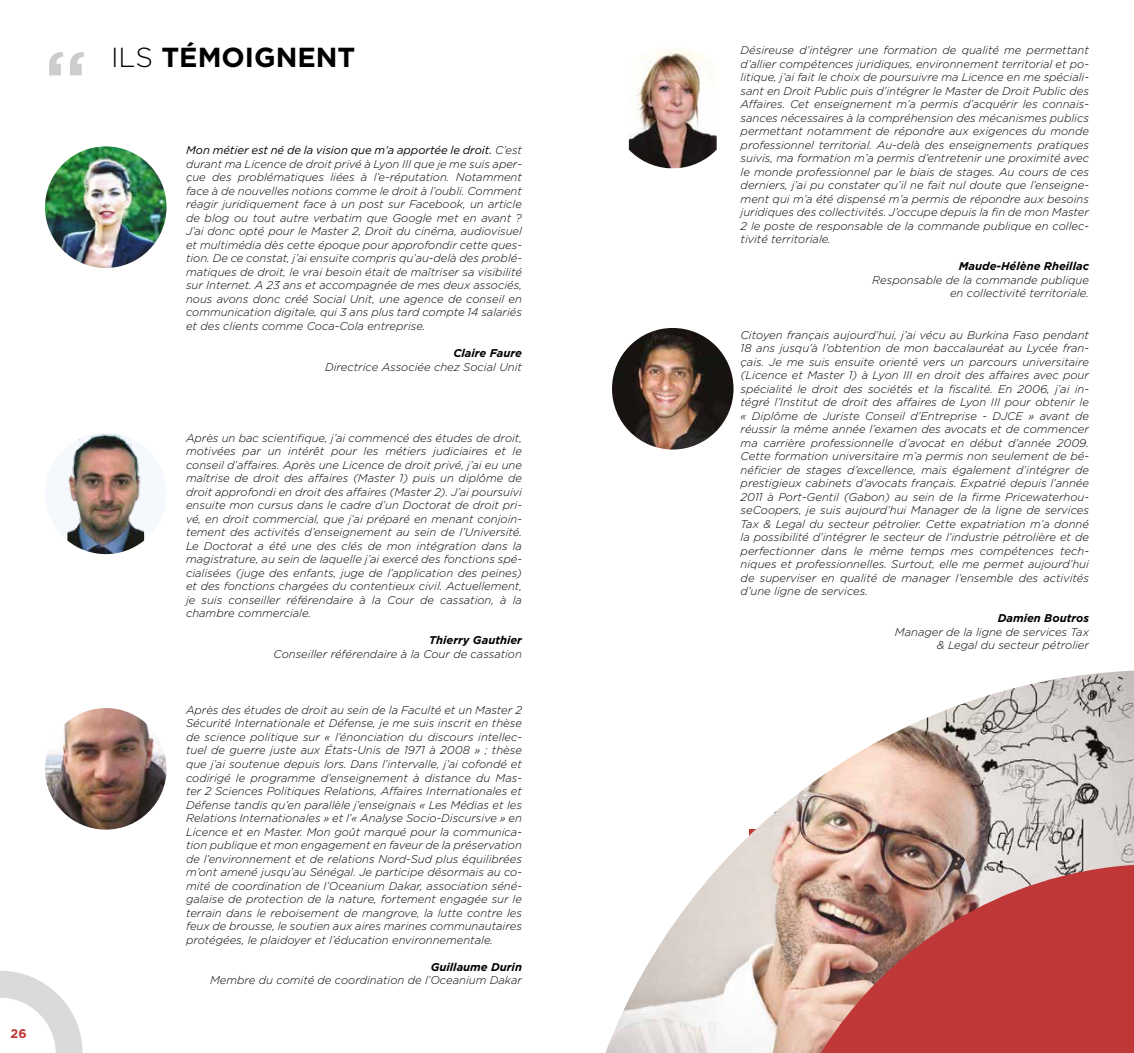
<style>
.page{position:relative;width:1134px;height:1053px;background:#fff}
.page>*{position:absolute;margin:0;border:0;box-sizing:border-box;transform-origin:0 0}
.t1{font:700 72.75px "Gotham";color:#000}
.t2{font:700 27.5px "Gotham";color:#000}
.t3{font:700 12.5px "Gotham";color:#c03737}
.t4{font:italic 300 11.25px/13.5px "Gotham";color:#000;text-align:justify}
.t5{font:italic 700 11.25px "Gotham";color:#000}
.s1{font-weight:300}
.s2{font-weight:400}
</style>
<div class="page">
<img style="left:45px;top:146px;width:122px;height:122px;border-radius:61px">
<div style="left:45px;top:432px;width:122px;height:122px;background:#f5f9fd;border-radius:50%"></div>
<img style="left:67px;top:434px;width:77px;height:120px">
<img style="left:45px;top:708px;width:122px;height:121px;border-radius:61px">
<img style="left:629px;top:49px;width:88px;height:119px">
<img style="left:606px;top:670px;width:528px;height:382px">
<img style="left:612px;top:328px;width:121px;height:121px;border-radius:61px">
<svg style="left:0;top:971px;width:83px;height:81px"></svg>
<h1 class="t1" style="left:45px;top:29px;width:43px">‘‘</h1>
<p class="t3" style="left:11px;top:1025px;width:18px">26</p>
<h2 class="t2" style="left:111px;top:39px;width:246px"><span class="s1">ILS</span> TÉMOIGNENT</h2>
<p class="t4" style="left:186px;top:143px;width:337px"><span class="s2">Mon métier est né de la vision que m’a apportée le droit.</span> C’est durant ma Licence de droit privé à Lyon III que je me suis aper&shy;çue des problématiques liées à l’e-réputation. Notamment face à de nouvelles notions comme le droit à l’oubli. Comment réagir juridiquement face à un post sur Facebook, un article de blog ou tout autre verbatim que Google met en avant ?<br>J’ai donc opté pour le Master 2, Droit du cinéma, audiovisuel et multimédia dès cette époque pour approfondir cette ques&shy;tion. De ce constat, j’ai ensuite compris qu’au-delà des problé&shy;matiques de droit, le vrai besoin était de maîtriser sa visibilité sur Internet. A 23 ans et accompagnée de mes deux associés, nous avons donc créé Social Unit, une agence de conseil en communication digitale, qui 3 ans plus tard compte 14 salariés et des clients comme Coca-Cola entreprise.</p>
<p class="t5" style="left:453px;top:345px;width:70px">Claire Faure</p>
<p class="t4" style="left:325px;top:359px;width:198px">Directrice Associée chez Social Unit</p>
<p class="t4" style="left:186px;top:430px;width:337px">Après un bac scientifique, j’ai commencé des études de droit, motivées par un intérêt pour les métiers judiciaires et le conseil d’affaires. Après une Licence de droit privé, j’ai eu une maîtrise de droit des affaires (Master 1) puis un diplôme de droit approfondi en droit des affaires (Master 2). J’ai poursuivi ensuite mon cursus dans le cadre d’un Doctorat de droit pri&shy;vé, en droit commercial, que j’ai préparé en menant conjoin&shy;tement des activités d’enseignement au sein de l’Université.<br>Le Doctorat a été une des clés de mon intégration dans la magistrature, au sein de laquelle j’ai exercé des fonctions spé&shy;cialisées (juge des enfants, juge de l’application des peines) et des fonctions chargées du contentieux civil. Actuellement, je suis conseiller référendaire à la Cour de cassation, à la chambre commerciale.</p>
<p class="t5" style="left:429px;top:632px;width:94px">Thierry Gauthier</p>
<p class="t4" style="left:274px;top:646px;width:250px">Conseiller référendaire à la Cour de cassation</p>
<p class="t4" style="left:186px;top:702px;width:337px">Après des études de droit au sein de la Faculté et un Master 2<br>Sécurité Internationale et Défense, je me suis inscrit en thèse de science politique sur « l’énonciation du discours intellec&shy;tuel de guerre juste aux États-Unis de 1971 à 2008 » ; thèse que j’ai soutenue depuis lors. Dans l’intervalle, j’ai cofondé et codirigé le programme d’enseignement à distance du Mas&shy;ter 2 Sciences Politiques Relations, Affaires Internationales et Défense tandis qu’en parallèle j’enseignais « Les Médias et les Relations Internationales » et l’« Analyse Socio-Discursive » en Licence et en Master. Mon goût marqué pour la communica&shy;tion publique et mon engagement en faveur de la préservation de l’environnement et de relations Nord-Sud plus équilibrées m’ont amené jusqu’au Sénégal. Je participe désormais au co&shy;mité de coordination de l’Oceanium Dakar, association séné&shy;galaise de protection de la nature, fortement engagée sur le terrain dans le reboisement de mangrove, la lutte contre les feux de brousse, le soutien aux aires marines communautaires protégées, le plaidoyer et l’éducation environnementale.</p>
<p class="t5" style="left:431px;top:959px;width:93px">Guillaume Durin</p>
<p class="t4" style="left:210px;top:972px;width:313px">Membre du comité de coordination de l’Oceanium Dakar</p>
<p class="t4" style="left:741px;top:43px;width:350px">Désireuse d’intégrer une formation de qualité me permettant d’allier compétences juridiques, environnement territorial et po&shy;litique, j’ai fait le choix de poursuivre ma Licence en me spéciali&shy;sant en Droit Public puis d’intégrer le Master de Droit Public des Affaires. Cet enseignement m’a permis d’acquérir les connais&shy;sances nécessaires à la compréhension des mécanismes publics permettant notamment de répondre aux exigences du monde professionnel territorial. Au-delà des enseignements pratiques suivis, ma formation m’a permis d’entretenir une proximité avec le monde professionnel par le biais de stages. Au cours de ces derniers, j’ai pu constater qu’il ne fait nul doute que l’enseigne&shy;ment qui m’a été dispensé m’a permis de répondre aux besoins juridiques des collectivités. J’occupe depuis la fin de mon Master 2 le poste de responsable de la commande publique en collec&shy;tivité territoriale.</p>
<p class="t5" style="left:959px;top:259px;width:132px">Maude-Hélène Rheillac</p>
<p class="t4" style="left:872px;top:272px;width:218px;text-align:right">Responsable de la commande publique en collectivité territoriale.</p>
<p class="t4" style="left:741px;top:327px;width:350px">Citoyen français aujourd’hui, j’ai vécu au Burkina Faso pendant 18 ans jusqu’à l’obtention de mon baccalauréat au Lycée fran&shy;çais. Je me suis ensuite orienté vers un parcours universitaire (Licence et Master 1) à Lyon III en droit des affaires avec pour spécialité le droit des sociétés et la fiscalité. En 2006, j’ai in&shy;tégré l’Institut de droit des affaires de Lyon III pour obtenir le « Diplôme de Juriste Conseil d’Entreprise - DJCE » avant de réussir la même année l’examen des avocats et de commencer ma carrière professionnelle d’avocat en début d’année 2009.<br>Cette formation universitaire m’a permis non seulement de bé&shy;néficier de stages d’excellence, mais également d’intégrer de prestigieux cabinets d’avocats français. Expatrié depuis l’année 2011 à Port-Gentil (Gabon) au sein de la firme Pricewaterhou&shy;seCoopers, je suis aujourd’hui Manager de la ligne de services Tax &amp; Legal du secteur pétrolier. Cette expatriation m’a donné la possibilité d’intégrer le secteur de l’industrie pétrolière et de perfectionner dans le même temps mes compétences tech&shy;niques et professionnelles. Surtout, elle me permet aujourd’hui de superviser en qualité de manager l’ensemble des activités d’une ligne de services.</p>
<p class="t5" style="left:998px;top:611px;width:93px">Damien Boutros</p>
<p class="t4" style="left:895px;top:624px;width:196px;text-align:right">Manager de la ligne de services Tax &amp; Legal du secteur pétrolier</p>
</div>
